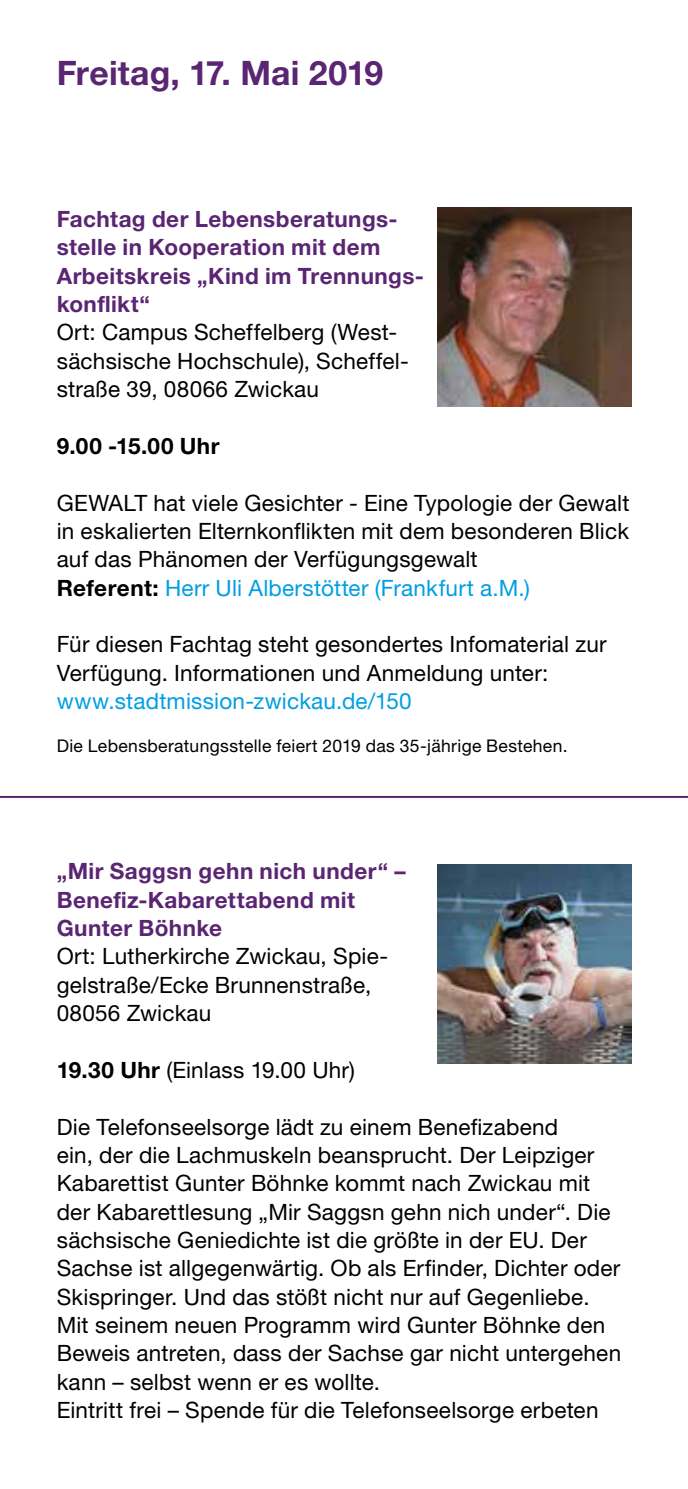
<style>
.page{position:relative;width:688px;height:1489px;background:#fff}
.page>*{position:absolute;margin:0;border:0;box-sizing:border-box;transform-origin:0 0}
.t1{font:700 33.75px "Helvetica Neue LT Pro";letter-spacing:.005em;color:#5a2572}
.t2{font:22.5px/28.2px "Helvetica Neue LT Pro";letter-spacing:.01em;color:#000}
.t3{font:700 22.5px/28.2px "Helvetica Neue LT Pro";letter-spacing:.02em;color:#5a2572}
.t4{font:22.5px "Helvetica Neue LT Pro";letter-spacing:.01em;color:#009ee3}
.t5{font:700 22.5px "Helvetica Neue LT Pro";letter-spacing:.02em;color:#000}
.t6{font:17.5px "Helvetica Neue LT Pro";letter-spacing:.02em;color:#000}
.s1{font-weight:700}
.s2{color:#009ee3}
</style>
<div class="page">
<hr style="left:0;top:796px;width:687px;height:2px;background:#5a2572">
<img style="left:437px;top:864px;width:194px;height:199px">
<hr style="left:687px;top:796px;width:1px;height:692px;background:#782172">
<img style="left:437px;top:207px;width:194px;height:199px">
<h1 class="t1" style="left:57px;top:52px;width:328px">Freitag, 17. Mai 2019</h1>
<p class="t3" style="left:57px;top:204px;width:369px">Fachtag der Lebensberatungs&shy;stelle in Kooperation mit dem<br>Arbeitskreis „Kind im Trennungs&shy;konflikt“</p>
<p class="t2" style="left:57px;top:318px;width:353px">Ort: Campus Scheffelberg (West&shy;sächsische Hochschule), Scheffel&shy;straße 39, 08066 Zwickau</p>
<p class="t5" style="left:57px;top:432px;width:164px">9.00 -15.00 Uhr</p>
<p class="t2" style="left:57px;top:488px;width:574px">GEWALT hat viele Gesichter - Eine Typologie der Gewalt in eskalierten Elternkonflikten mit dem besonderen Blick auf das Phänomen der Verfügungsgewalt<br><span class="s1">Referent:</span> <span class="s2">Herr Uli Alberstötter (Frankfurt a.M.)</span></p>
<p class="t2" style="left:57px;top:629px;width:551px">Für diesen Fachtag steht gesondertes Infomaterial zur<br>Verfügung. Informationen und Anmeldung unter:</p>
<p class="t4" style="left:57px;top:687px;width:356px">www.stadtmission-zwickau.de/150</p>
<p class="t6" style="left:57px;top:734px;width:512px">Die Lebensberatungsstelle feiert 2019 das 35-jährige Bestehen.</p>
<p class="t3" style="left:57px;top:856px;width:350px">„Mir Saggsn gehn nich under“ –<br>Benefiz-Kabarettabend mit<br>Gunter Böhnke</p>
<p class="t2" style="left:57px;top:941px;width:333px">Ort: Lutherkirche Zwickau, Spie&shy;gelstraße/Ecke Brunnenstraße,<br>08056 Zwickau</p>
<p class="t2" style="left:57px;top:1055px;width:299px"><span class="s1">19.30 Uhr</span> (Einlass 19.00 Uhr)</p>
<p class="t2" style="left:57px;top:1111px;width:565px">Die Telefonseelsorge lädt zu einem Benefizabend<br>ein, der die Lachmuskeln beansprucht. Der Leipziger Kabarettist Gunter Böhnke kommt nach Zwickau mit der Kabarettlesung „Mir Saggsn gehn nich under“. Die sächsische Geniedichte ist die größte in der EU. Der Sachse ist allgegenwärtig. Ob als Erfinder, Dichter oder Skispringer. Und das stößt nicht nur auf Gegenliebe.<br>Mit seinem neuen Programm wird Gunter Böhnke den Beweis antreten, dass der Sachse gar nicht untergehen kann – selbst wenn er es wollte.<br>Eintritt frei – Spende für die Telefonseelsorge erbeten</p>
</div>
